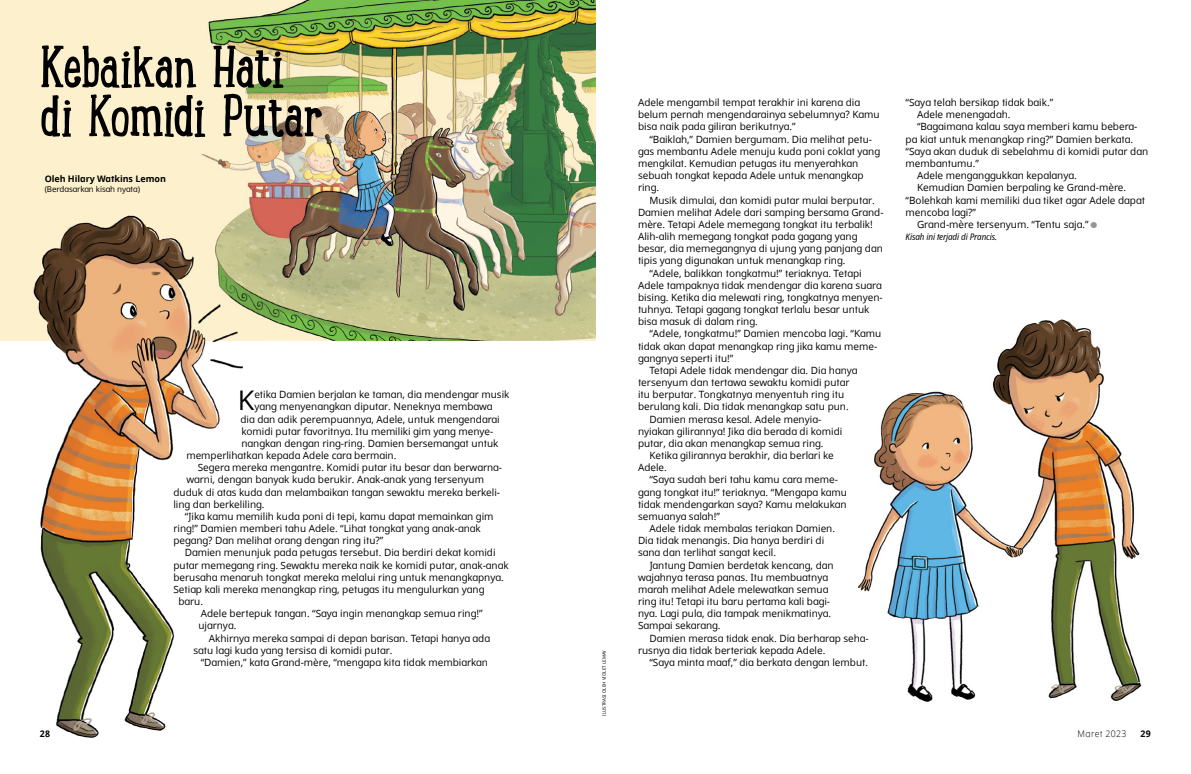
<style>
.page{position:relative;width:1191px;height:774px;background:#fff}
.page>*{position:absolute;margin:0;border:0;box-sizing:border-box;transform-origin:0 0}
.ARTCL_title{font:63.4px/49.1px "Lunch Box Slab";letter-spacing:-.03em;color:#000}
.ARTCL_para_first{font:27px "Dots Solidlds Lat";color:#000}
.ARTCL_para{font:10px/12.2px "Dots Solidlds Lat";color:#000}
.ARTCL_para_first-2{font:10px "Dots Solidlds Lat";color:#000}
.t1{font:300 9.2px "Dots Solidlds Lat";letter-spacing:.05em;color:#000;scale:.95 1}
.t2{font:700 9.2px "Dots Solidlds Lat";color:#000;scale:.95 1}
.POP_para{font:italic 9px "Dots Solid Condlds Lat";letter-spacing:-.01em;color:#000}
.ARTCL-BY_para_first{font:700 9px "Dots Solidlds Lat";letter-spacing:-.005em;color:#000}
.ARTCL-BY_para{font:8px "Dots Solidlds Lat";letter-spacing:-.005em;color:#000}
.FIGimg-CRDT_para{font:4.5px "Dots Solidlds Lat";color:#000}
.s1{font-family:"Ding P Ilds Dpi";font-size:8.5px;color:#939598}
</style>
<div class="page">
<img style="left:0;top:0;width:595px;height:340px">
<img style="left:858px;top:319px;width:284px;height:383px">
<img style="left:21px;top:205px;width:228px;height:533px">
<p class="ARTCL_title" style="left:40px;top:41px;width:285px">Kebaikan Hati di Komidi Putar</p>
<p class="ARTCL-BY_para_first" style="left:45px;top:172px;width:123px">Oleh Hilary Watkins Lemon</p>
<p class="ARTCL-BY_para" style="left:45px;top:183px;width:97px">(Berdasarkan kisah nyata)</p>
<p class="ARTCL_para_first" style="left:238px;top:381px;width:18px">K</p>
<p class="ARTCL_para_first-2" style="left:254px;top:387px;width:257px">etika Damien berjalan ke taman, dia mendengar musik</p>
<p class="ARTCL_para_first-2" style="left:254px;top:399px;width:240px">yang menyenangkan diputar. Neneknya membawa</p>
<p class="ARTCL_para_first-2" style="left:240px;top:412px;width:261px">dia dan adik perempuannya, Adele, untuk mengendarai</p>
<p class="ARTCL_para_first-2" style="left:241px;top:424px;width:253px">komidi putar favoritnya. Itu memiliki gim yang menye-</p>
<p class="ARTCL_para_first-2" style="left:241px;top:436px;width:258px">nangkan dengan ring-ring. Damien bersemangat untuk</p>
<p class="ARTCL_para_first-2" style="left:186px;top:448px;width:211px">memperlihatkan kepada Adele cara bermain.</p>
<p class="ARTCL_para" style="left:198px;top:461px;width:306px">Segera mereka mengantre. Komidi putar itu besar dan berwarna-</p>
<p class="ARTCL_para" style="left:186px;top:474px;width:299px">warni, dengan banyak kuda berukir. Anak-anak yang tersenyum</p>
<p class="ARTCL_para" style="left:173px;top:486px;width:328px">duduk di atas kuda dan melambaikan tangan sewaktu mereka berkeli-</p>
<p class="ARTCL_para" style="left:173px;top:498px;width:93px">ling dan berkeliling.</p>
<p class="ARTCL_para" style="left:173px;top:510px;width:321px;text-indent:11px">“Jika kamu memilih kuda poni di tepi, kamu dapat memainkan gim ring!” Damien memberi tahu Adele. “Lihat tongkat yang anak-anak pegang? Dan melihat orang dengan ring itu?”</p>
<p class="ARTCL_para" style="left:185px;top:547px;width:312px">Damien menunjuk pada petugas tersebut. Dia berdiri dekat komidi</p>
<p class="ARTCL_para" style="left:173px;top:559px;width:337px">putar memegang ring. Sewaktu mereka naik ke komidi putar, anak-anak</p>
<p class="ARTCL_para" style="left:173px;top:571px;width:332px">berusaha menaruh tongkat mereka melalui ring untuk menangkapnya.</p>
<p class="ARTCL_para" style="left:173px;top:583px;width:312px">Setiap kali mereka menangkap ring, petugas itu mengulurkan yang</p>
<p class="ARTCL_para" style="left:178px;top:595px;width:26px">baru.</p>
<p class="ARTCL_para" style="left:198px;top:607px;width:286px">Adele bertepuk tangan. “Saya ingin menangkap semua ring!” ujarnya.</p>
<p class="ARTCL_para" style="left:193px;top:632px;width:298px;text-indent:15px">Akhirnya mereka sampai di depan barisan. Tetapi hanya ada satu lagi kuda yang tersisa di komidi putar.</p>
<p class="ARTCL_para" style="left:201px;top:656px;width:289px">“Damien,” kata Grand-mère, “mengapa kita tidak membiarkan</p>
<p class="FIGimg-CRDT_para" style="left:601px;top:716px;width:67px;rotate:-90deg">ILUSTRASI OLEH VIOLET LEMAY</p>
<p class="ARTCL_para" style="left:638px;top:96px;width:243px">Adele mengambil tempat terakhir ini karena dia belum pernah mengendarainya sebelumnya? Kamu bisa naik pada giliran berikutnya.”</p>
<p class="ARTCL_para" style="left:638px;top:133px;width:244px;text-indent:11px">“Baiklah,” Damien bergumam. Dia melihat petu&shy;gas membantu Adele menuju kuda poni coklat yang mengkilat. Kemudian petugas itu menyerahkan sebuah tongkat kepada Adele untuk menangkap ring.</p>
<p class="ARTCL_para" style="left:638px;top:194px;width:247px;text-indent:11px">Musik dimulai, dan komidi putar mulai berputar.<br>Damien melihat Adele dari samping bersama Grand&shy;mère. Tetapi Adele memegang tongkat itu terbalik!<br>Alih-alih memegang tongkat pada gagang yang besar, dia memegangnya di ujung yang panjang dan tipis yang digunakan untuk menangkap ring.</p>
<p class="ARTCL_para" style="left:638px;top:267px;width:246px;text-indent:11px">“Adele, balikkan tongkatmu!” teriaknya. Tetapi Adele tampaknya tidak mendengar dia karena suara bising. Ketika dia melewati ring, tongkatnya menyen&shy;tuhnya. Tetapi gagang tongkat terlalu besar untuk bisa masuk di dalam ring.</p>
<p class="ARTCL_para" style="left:638px;top:328px;width:245px;text-indent:11px">“Adele, tongkatmu!” Damien mencoba lagi. “Kamu tidak akan dapat menangkap ring jika kamu meme&shy;gangnya seperti itu!”</p>
<p class="ARTCL_para" style="left:638px;top:364px;width:221px;text-indent:11px">Tetapi Adele tidak mendengar dia. Dia hanya tersenyum dan tertawa sewaktu komidi putar itu berputar. Tongkatnya menyentuh ring itu berulang kali. Dia tidak menangkap satu pun.</p>
<p class="ARTCL_para" style="left:638px;top:413px;width:206px;text-indent:11px">Damien merasa kesal. Adele menyia&shy;nyiakan gilirannya! Jika dia berada di komidi putar, dia akan menangkap semua ring.</p>
<p class="ARTCL_para" style="left:638px;top:449px;width:197px;text-indent:11px">Ketika gilirannya berakhir, dia berlari ke<br>Adele.</p>
<p class="ARTCL_para" style="left:638px;top:474px;width:210px;text-indent:11px">“Saya sudah beri tahu kamu cara meme&shy;gang tongkat itu!” teriaknya. “Mengapa kamu tidak mendengarkan saya? Kamu melakukan semuanya salah!”</p>
<p class="ARTCL_para" style="left:638px;top:522px;width:198px;text-indent:11px">Adele tidak membalas teriakan Damien.<br>Dia tidak menangis. Dia hanya berdiri di sana dan terlihat sangat kecil.</p>
<p class="ARTCL_para" style="left:638px;top:559px;width:197px;text-indent:11px">Jantung Damien berdetak kencang, dan wajahnya terasa panas. Itu membuatnya marah melihat Adele melewatkan semua ring itu! Tetapi itu baru pertama kali bagi&shy;nya. Lagi pula, dia tampak menikmatinya.<br>Sampai sekarang.</p>
<p class="ARTCL_para" style="left:638px;top:632px;width:232px;text-indent:11px">Damien merasa tidak enak. Dia berharap seha&shy;rusnya dia tidak berteriak kepada Adele.</p>
<p class="ARTCL_para" style="left:649px;top:656px;width:220px">“Saya minta maaf,” dia berkata dengan lembut.</p>
<p class="ARTCL_para" style="left:905px;top:96px;width:149px">“Saya telah bersikap tidak baik.”</p>
<p class="ARTCL_para" style="left:917px;top:109px;width:95px">Adele menengadah.</p>
<p class="ARTCL_para" style="left:905px;top:121px;width:244px;text-indent:11px">“Bagaimana kalau saya memberi kamu bebera&shy;pa kiat untuk menangkap ring?” Damien berkata. “Saya akan duduk di sebelahmu di komidi putar dan membantumu.”</p>
<p class="ARTCL_para" style="left:917px;top:169px;width:161px">Adele menganggukkan kepalanya.</p>
<p class="ARTCL_para" style="left:905px;top:182px;width:241px;text-indent:11px">Kemudian Damien berpaling ke Grand-mère. “Bolehkah kami memiliki dua tiket agar Adele dapat mencoba lagi?”</p>
<p class="ARTCL_para" style="left:917px;top:218px;width:182px">Grand-mère tersenyum. “Tentu saja.” <span class="s1">●</span></p>
<p class="POP_para" style="left:905px;top:230px;width:93px">Kisah ini terjadi di Prancis.</p>
<p class="t2" style="left:40px;top:727px;width:12px">28</p>
<p class="t1" style="left:1077px;top:727px;width:53px">Maret 2023</p>
<p class="t2" style="left:1140px;top:727px;width:12px">29</p>
</div>
